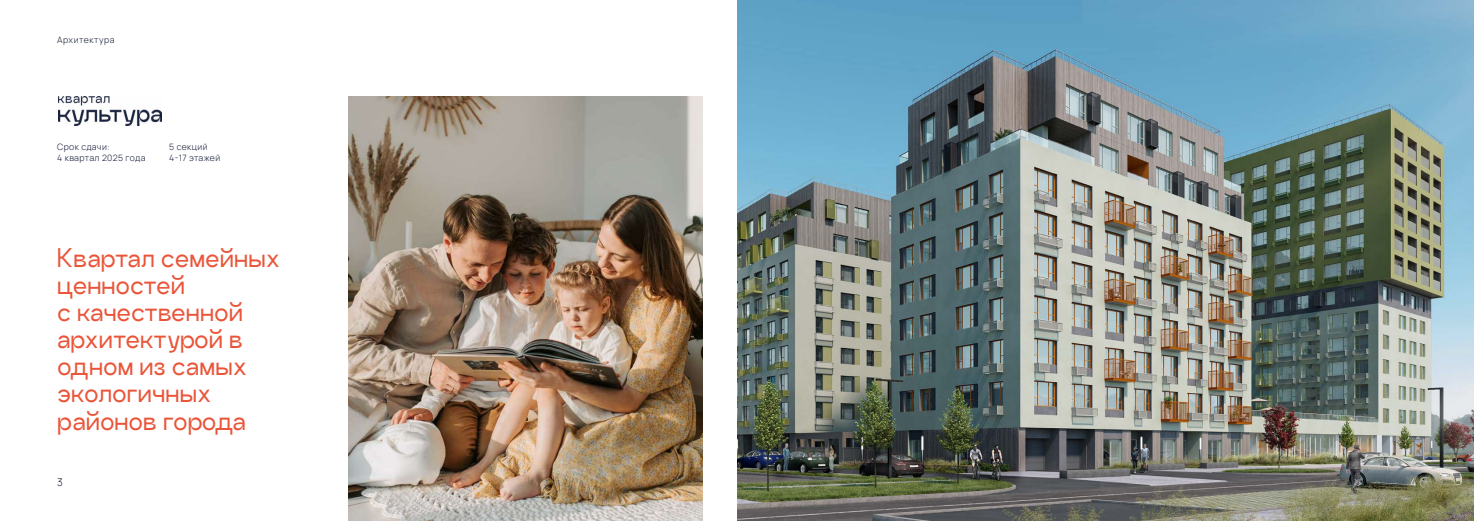
<style>
.page{position:relative;width:1474px;height:521px;background:#fff}
.page>*{position:absolute;margin:0;border:0;box-sizing:border-box;transform-origin:0 0}
.t1{font:500 23.62px/27.1px "Craftwork Grotesk";color:#ea5438}
.t2{font:200 10.5px "Manrope";color:#18203a}
.t3{font:200 10.5px "Manrope";color:#fff}
.t4{font:200 8.75px/10.5px "Manrope";letter-spacing:.04em;color:#18203a}
.t5{font:200 8.75px "Manrope";letter-spacing:.06em;color:#18203a}
</style>
<div class="page">
<img style="left:737px;top:0;width:736px;height:521px">
<img style="left:59px;top:96px;width:102px;height:29px">
<img style="left:348px;top:96px;width:354px;height:425px">
<p class="t5" style="left:57px;top:33px;width:59px">Архитектура</p>
<p class="t4" style="left:57px;top:141px;width:90px">Срок сдачи:<br>4 квартал 2025 года</p>
<p class="t4" style="left:169px;top:141px;width:52px">5 секций<br>4-17 этажей</p>
<p class="t1" style="left:57px;top:244px;width:224px">Квартал семейных ценностей<br>с качественной архитектурой в одном из самых экологичных районов города</p>
<p class="t2" style="left:57px;top:474px;width:7px">3</p>
<p class="t3" style="left:1410px;top:474px;width:8px">4</p>
</div>
